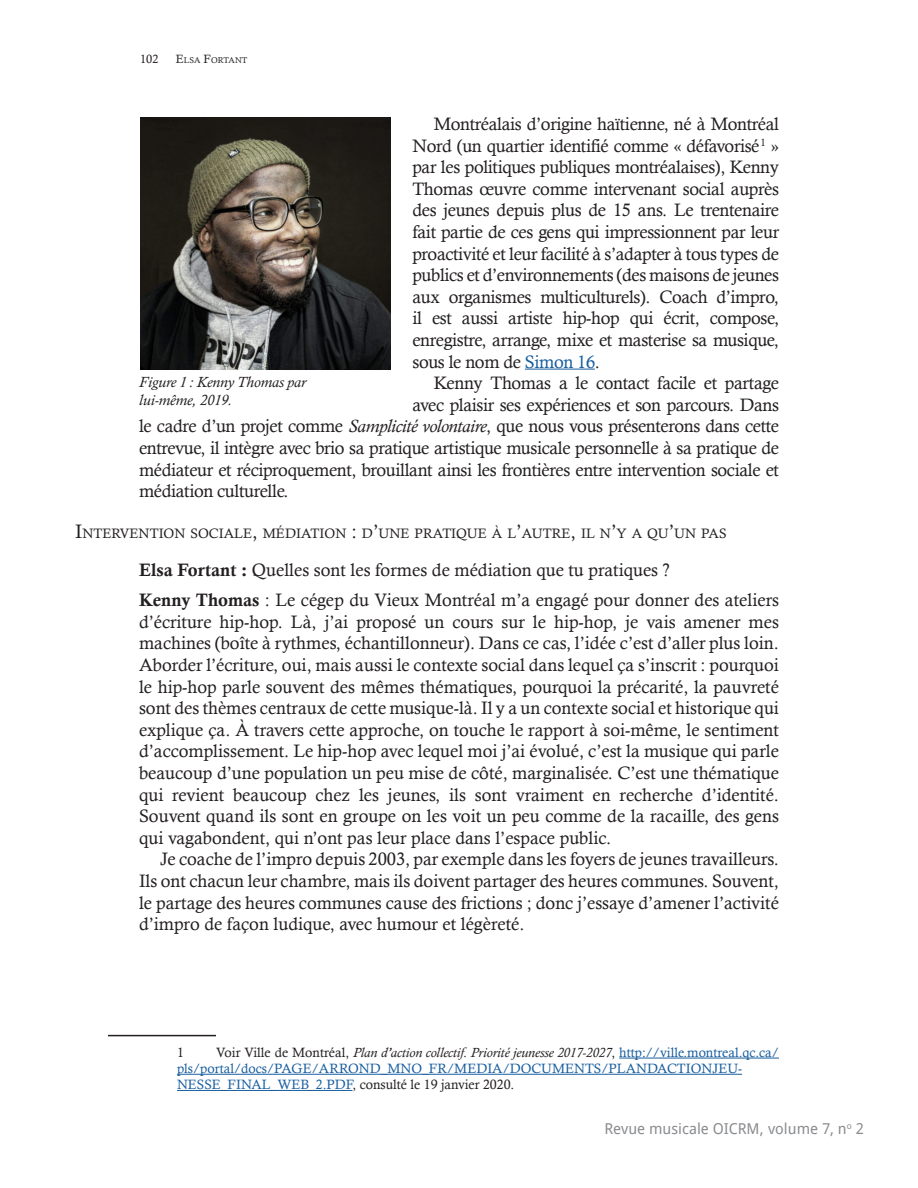
<style>
.page{position:relative;width:918px;height:1188px;background:#fff}
.page>*{position:absolute;margin:0;border:0;box-sizing:border-box;transform-origin:0 0}
.TEXTE_PLAIN_ARTICLE{font:18px/21.6px "Calisto";letter-spacing:-.02em;color:#231f20;text-align:justify}
.TEXTE_PLAIN_ARTICLE-2{font:18px "Calisto";color:#231f20}
.TITRE_FIGURE_RMO{font:italic 15px/18px "Calisto";color:#231f20}
.t1{font:15px "Droid Sans";color:#8a8c8f}
.TITRE_PARTIE_ARTICLE{font:13.65px "Calisto";color:#231f20}
.NOTES_DE_BAS_DE_PAGE{font:13.5px/16.2px "Calisto";color:#175d9e}
.NOTES_DE_BAS_DE_PAGE-2{font:13.5px "Calisto";color:#231f20}
.t2{font:12px "Calisto";color:#231f20}
.t3{font:8.4px "Calisto";color:#231f20}
.s1{font-size:12px}
.s2{color:#175d9e}
.s3{font-style:italic}
.s4{font-size:19.5px}
.s5{font-family:"Calis MT Bol"}
.s6{color:#231f20}
.s7{font-style:italic;color:#231f20}
</style>
<div class="page">
<hr style="left:525px;top:369px;width:70px;height:1px;background:#175d9e">
<hr style="left:108px;top:1035px;width:108px;height:1px;background:#231f20">
<hr style="left:619px;top:1058px;width:160px;height:1px;background:#175d9e">
<hr style="left:177px;top:1074px;width:565px;height:1px;background:#175d9e">
<hr style="left:177px;top:1090px;width:175px;height:1px;background:#175d9e">
<img style="left:140px;top:117px;width:251px;height:253px">
<p class="t2" style="left:140px;top:52px;width:20px">102</p>
<p class="t3" style="left:176px;top:55px;width:73px"><span class="s1">E</span>LSA <span class="s1">F</span>ORTANT</p>
<p class="TEXTE_PLAIN_ARTICLE" style="left:412px;top:113px;width:368px;text-indent:21px">Montréalais d’origine haïtienne, né à Montréal Nord (un quartier identifié comme « défavorisé<sup>1</sup> » par les politiques publiques montréalaises), Kenny Thomas œuvre comme intervenant social auprès des jeunes depuis plus de 15 ans. Le trentenaire fait partie de ces gens qui impressionnent par leur proactivité et leur facilité à s’adapter à tous types de publics et d’environnements (des maisons de jeunes aux organismes multiculturels). Coach d’impro, il est aussi artiste hip-hop qui écrit, compose, enregistre, arrange, mixe et masterise sa musique, sous le nom de <span class="s2">Simon 16</span>.</p>
<p class="TEXTE_PLAIN_ARTICLE" style="left:434px;top:372px;width:347px">Kenny Thomas a le contact facile et partage</p>
<p class="TEXTE_PLAIN_ARTICLE" style="left:412px;top:394px;width:368px">avec plaisir ses expériences et son parcours. Dans</p>
<p class="TEXTE_PLAIN_ARTICLE" style="left:139px;top:415px;width:642px">le cadre d’un projet comme <span class="s3">Samplicité volontaire</span>, que nous vous présenterons dans cette</p>
<p class="TEXTE_PLAIN_ARTICLE" style="left:139px;top:437px;width:642px">entrevue, il intègre avec brio sa pratique artistique musicale personnelle à sa pratique de</p>
<p class="TEXTE_PLAIN_ARTICLE" style="left:139px;top:458px;width:642px">médiateur et réciproquement, brouillant ainsi les frontières entre intervention sociale et</p>
<p class="TEXTE_PLAIN_ARTICLE" style="left:139px;top:480px;width:151px">médiation culturelle.</p>
<p class="TITRE_PARTIE_ARTICLE" style="left:75px;top:525px;width:653px"><span class="s4">I</span>NTERVENTION SOCIALE<span class="s4">,</span> MÉDIATION <span class="s4">:</span> D<span class="s4">’</span>UNE PRATIQUE À L<span class="s4">’</span>AUTRE<span class="s4">,</span> IL N<span class="s4">’</span>Y A QU<span class="s4">’</span>UN PAS</p>
<p class="TEXTE_PLAIN_ARTICLE-2" style="left:139px;top:560px;width:532px"><span class="s5">Elsa Fortant :</span> Quelles sont les formes de médiation que tu pratiques ?</p>
<p class="TEXTE_PLAIN_ARTICLE" style="left:139px;top:589px;width:641px"><span class="s5">Kenny Thomas</span> : Le cégep du Vieux Montréal m’a engagé pour donner des ateliers d’écriture hip-hop. Là, j’ai proposé un cours sur le hip-hop, je vais amener mes machines (boîte à rythmes, échantillonneur). Dans ce cas, l’idée c’est d’aller plus loin.<br>Aborder l’écriture, oui, mais aussi le contexte social dans lequel ça s’inscrit : pourquoi le hip-hop parle souvent des mêmes thématiques, pourquoi la précarité, la pauvreté sont des thèmes centraux de cette musique-là. Il y a un contexte social et historique qui explique ça. À travers cette approche, on touche le rapport à soi-même, le sentiment d’accomplissement. Le hip-hop avec lequel moi j’ai évolué, c’est la musique qui parle beaucoup d’une population un peu mise de côté, marginalisée. C’est une thématique qui revient beaucoup chez les jeunes, ils sont vraiment en recherche d’identité.<br>Souvent quand ils sont en groupe on les voit un peu comme de la racaille, des gens qui vagabondent, qui n’ont pas leur place dans l’espace public.</p>
<p class="TEXTE_PLAIN_ARTICLE" style="left:139px;top:848px;width:641px;text-indent:21px">Je coache de l’impro depuis 2003, par exemple dans les foyers de jeunes travailleurs.<br>Ils ont chacun leur chambre, mais ils doivent partager des heures communes. Souvent, le partage des heures communes cause des frictions ; donc j’essaye d’amener l’activité d’impro de façon ludique, avec humour et légèreté.</p>
<p class="TITRE_FIGURE_RMO" style="left:139px;top:373px;width:168px">Figure 1 : Kenny Thomas par lui-même, 2019.</p>
<p class="NOTES_DE_BAS_DE_PAGE" style="left:177px;top:1044px;width:603px;text-indent:39px"><span class="s6">Voir Ville de Montréal,</span> <span class="s7">Plan d’action collectif. Priorité jeunesse 2017-2027</span><span class="s6">,</span> http://ville.montreal.qc.ca/ pls/portal/docs/PAGE/ARROND_MNO_FR/MEDIA/DOCUMENTS/PLANDACTIONJEU-<br>NESSE_FINAL_WEB_2.PDF<span class="s6">, consulté le 19 janvier 2020.</span></p>
<p class="NOTES_DE_BAS_DE_PAGE-2" style="left:177px;top:1044px;width:8px">1</p>
<p class="t1" style="left:604px;top:1118px;width:261px">Revue musicale OICRM, volume 7, n<sup>o</sup> 2</p>
</div>
